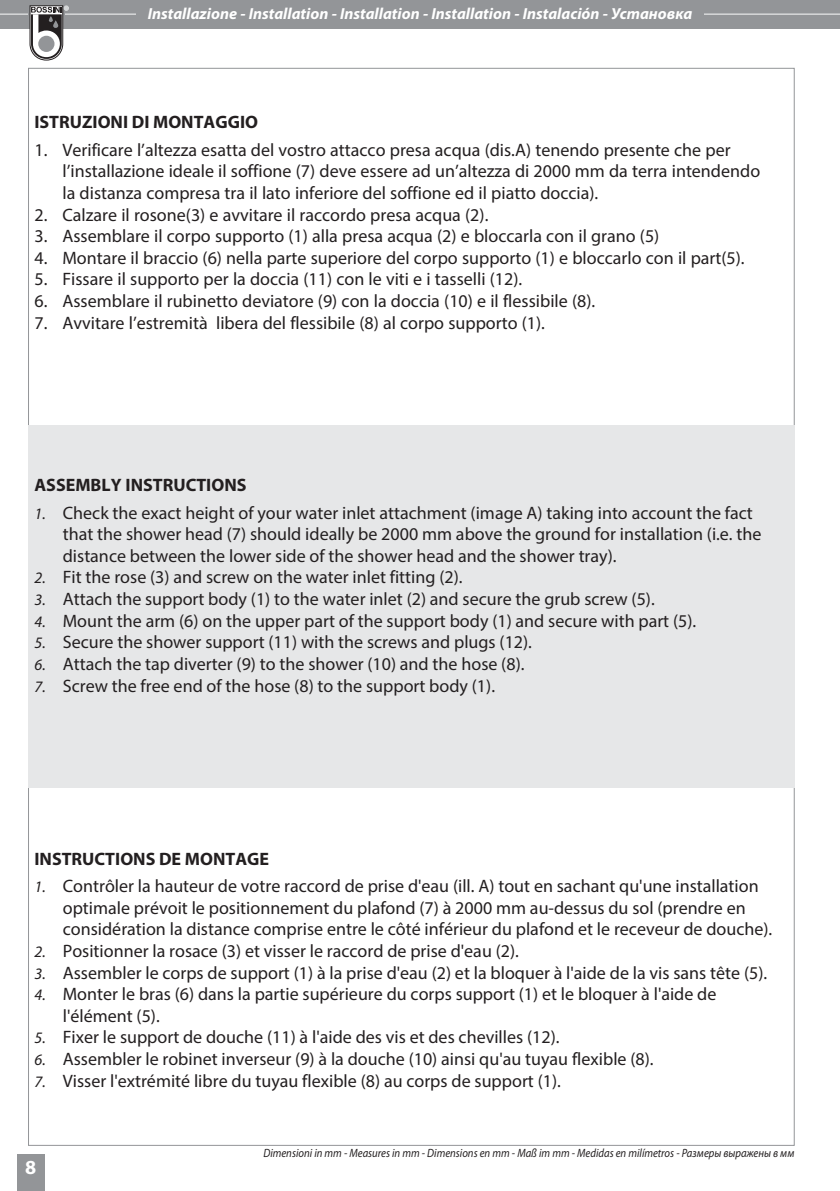
<style>
.page{position:relative;width:840px;height:1191px;background:#fff}
.page>*{position:absolute;margin:0;border:0;box-sizing:border-box;transform-origin:0 0}
.t1{font:700 20px "Myriad Pro";color:#fff}
.t2{font:18px/21.6px "Myriad Pro";color:#231f20}
.t3{font:700 18px "Myriad Pro";color:#231f20}
.t4{font:italic 700 16px "Myriad Pro";color:#fff}
.t5{font:italic 12px "Myriad Pro";color:#231f20;scale:.89 1}
.s1{font-style:italic;font-size:16px}
</style>
<div class="page">
<div style="left:0;top:0;width:839px;height:28px;background:#939598"></div>
<hr style="left:0;top:13px;width:839px;height:2px;background:#dcddde">
<div style="left:17px;top:1154px;width:28px;height:37px;background:#939598"></div>
<hr style="left:28px;top:12px;width:36px;height:3px;background:#939598">
<svg style="left:30px;top:6px;width:38px;height:54px"></svg>
<div style="left:136px;top:6px;width:567px;height:17px;background:#939598"></div>
<div style="left:28px;top:425px;width:766px;height:363px;background:#e6e7e8"></div>
<p class="t4" style="left:148px;top:7px;width:545px">Installazione - Installation - Installation - Installation - Instalación - Установка</p>
<p class="t3" style="left:34px;top:116px;width:225px">ISTRUZIONI DI MONTAGGIO</p>
<p class="t2" style="left:62px;top:141px;width:698px;text-indent:-28px">1. Verificare l’altezza esatta del vostro attacco presa acqua (dis.A) tenendo presente che per l’installazione ideale il soffione (7) deve essere ad un’altezza di 2000 mm da terra intendendo la distanza compresa tra il lato inferiore del soffione ed il piatto doccia).</p>
<p class="t2" style="left:34px;top:205px;width:455px">2. Calzare il rosone(3) e avvitare il raccordo presa acqua (2).</p>
<p class="t2" style="left:34px;top:227px;width:626px">3. Assemblare il corpo supporto (1) alla presa acqua (2) e bloccarla con il grano (5)</p>
<p class="t2" style="left:34px;top:249px;width:711px">4. Montare il braccio (6) nella parte superiore del corpo supporto (1) e bloccarlo con il part(5).</p>
<p class="t2" style="left:34px;top:270px;width:489px">5. Fissare il supporto per la doccia (11) con le viti e i tasselli (12).</p>
<p class="t2" style="left:34px;top:292px;width:562px">6. Assemblare il rubinetto deviatore (9) con la doccia (10) e il flessibile (8).</p>
<p class="t2" style="left:34px;top:313px;width:511px">7. Avvitare l’estremità libera del flessibile (8) al corpo supporto (1).</p>
<p class="t3" style="left:34px;top:478px;width:213px">ASSEMBLY INSTRUCTIONS</p>
<p class="t2" style="left:63px;top:503px;width:699px;text-indent:-28px"><span class="s1">1.</span> Check the exact height of your water inlet attachment (image A) taking into account the fact that the shower head (7) should ideally be 2000 mm above the ground for installation (i.e. the distance between the lower side of the shower head and the shower tray).</p>
<p class="t2" style="left:34px;top:568px;width:429px"><span class="s1">2.</span> Fit the rose (3) and screw on the water inlet fitting (2).</p>
<p class="t2" style="left:34px;top:590px;width:621px"><span class="s1">3.</span> Attach the support body (1) to the water inlet (2) and secure the grub screw (5).</p>
<p class="t2" style="left:34px;top:611px;width:663px"><span class="s1">4.</span> Mount the arm (6) on the upper part of the support body (1) and secure with part (5).</p>
<p class="t2" style="left:34px;top:633px;width:499px"><span class="s1">5.</span> Secure the shower support (11) with the screws and plugs (12).</p>
<p class="t2" style="left:34px;top:655px;width:491px"><span class="s1">6.</span> Attach the tap diverter (9) to the shower (10) and the hose (8).</p>
<p class="t2" style="left:34px;top:676px;width:462px"><span class="s1">7.</span> Screw the free end of the hose (8) to the support body (1).</p>
<p class="t3" style="left:34px;top:852px;width:236px">INSTRUCTIONS DE MONTAGE</p>
<p class="t2" style="left:63px;top:877px;width:710px;text-indent:-28px"><span class="s1">1.</span> Contrôler la hauteur de votre raccord de prise d'eau (ill. A) tout en sachant qu'une installation optimale prévoit le positionnement du plafond (7) à 2000 mm au-dessus du sol (prendre en considération la distance comprise entre le côté inférieur du plafond et le receveur de douche).</p>
<p class="t2" style="left:34px;top:942px;width:485px"><span class="s1">2.</span> Positionner la rosace (3) et visser le raccord de prise d'eau (2).</p>
<p class="t2" style="left:34px;top:963px;width:733px"><span class="s1">3.</span> Assembler le corps de support (1) à la prise d'eau (2) et la bloquer à l'aide de la vis sans tête (5).</p>
<p class="t2" style="left:63px;top:985px;width:654px;text-indent:-28px"><span class="s1">4.</span> Monter le bras (6) dans la partie supérieure du corps support (1) et le bloquer à l'aide de l'élément (5).</p>
<p class="t2" style="left:34px;top:1028px;width:526px"><span class="s1">5.</span> Fixer le support de douche (11) à l'aide des vis et des chevilles (12).</p>
<p class="t2" style="left:34px;top:1050px;width:620px"><span class="s1">6.</span> Assembler le robinet inverseur (9) à la douche (10) ainsi qu'au tuyau flexible (8).</p>
<p class="t2" style="left:34px;top:1071px;width:527px"><span class="s1">7.</span> Visser l'extrémité libre du tuyau flexible (8) au corps de support (1).</p>
<p class="t1" style="left:25px;top:1159px;width:13px">8</p>
<p class="t5" style="left:263px;top:1148px;width:598px">Dimensioni in mm - Measures in mm - Dimensions en mm - Maß im mm - Medidas en milímetros - Размеры выражены в мм</p>
</div>
